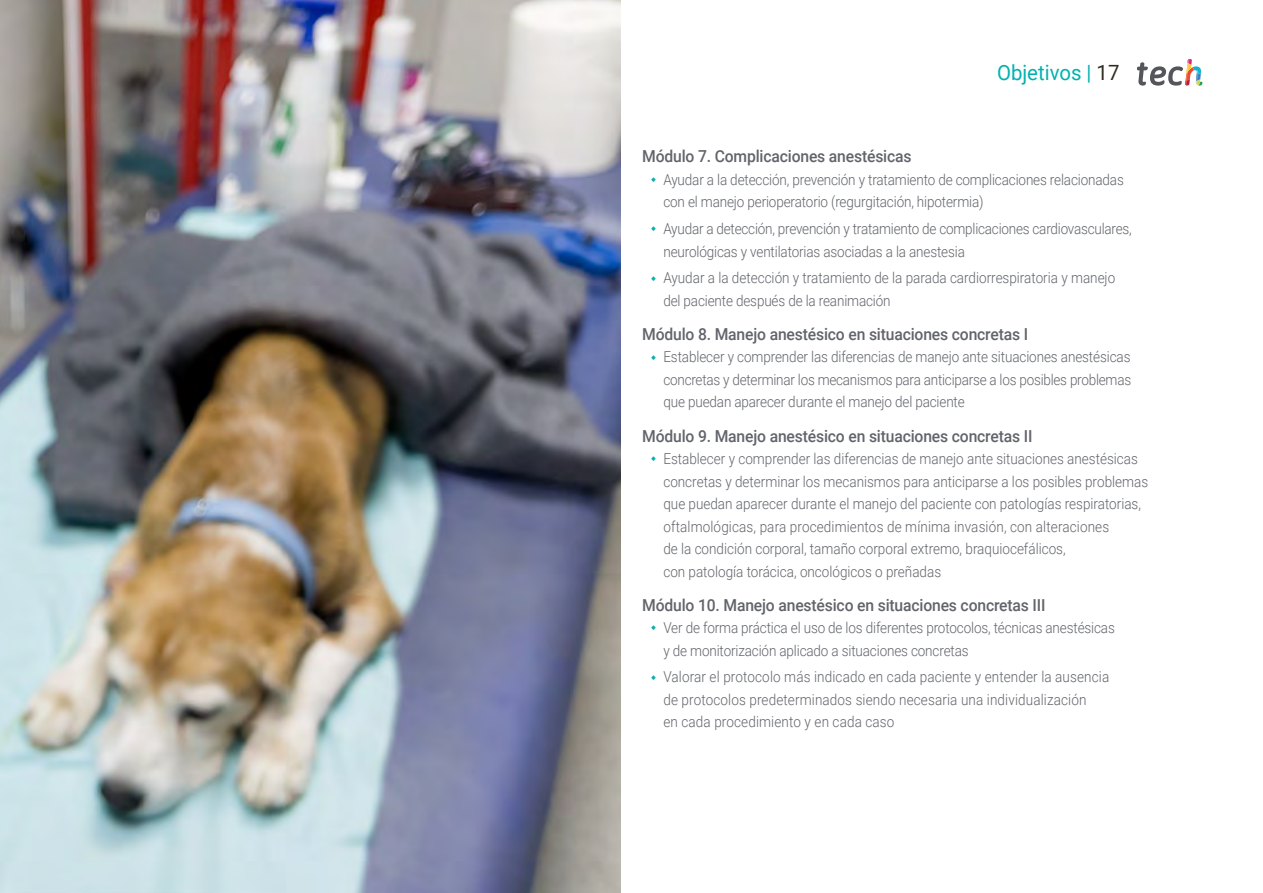
<style>
.page{position:relative;width:1263px;height:893px;background:#fff}
.page>*{position:absolute;margin:0;border:0;box-sizing:border-box;transform-origin:0 0}
.t1{font:21px "Roboto";color:#00b2af}
.t2{font:500 16.5px "Roboto";letter-spacing:-.01em;color:#61646a;scale:.95 1}
.t3{font:300 15px/22.5px "Roboto";color:#61646a;scale:.9 1}
.s1{color:#312e20}
</style>
<div class="page">
<svg style="left:1137px;top:59px;width:65px;height:27px"></svg>
<img style="left:0;top:0;width:621px;height:893px">
<h1 class="t1" style="left:997px;top:57px;width:124px">Objetivos | <span class="s1">17</span></h1>
<p class="t2" style="left:642px;top:145px;width:285px">Módulo 7. Complicaciones anestésicas</p>
<p class="t3" style="left:663px;top:168px;width:513px">Ayudar a la detección, prevención y tratamiento de complicaciones relacionadas con el manejo perioperatorio (regurgitación, hipotermia)</p>
<p class="t3" style="left:663px;top:217px;width:522px">Ayudar a detección, prevención y tratamiento de complicaciones cardiovasculares, neurológicas y ventilatorias asociadas a la anestesia</p>
<p class="t3" style="left:663px;top:266px;width:504px">Ayudar a la detección y tratamiento de la parada cardiorrespiratoria y manejo del paciente después de la reanimación</p>
<p class="t2" style="left:642px;top:323px;width:408px">Módulo 8. Manejo anestésico en situaciones concretas I</p>
<p class="t3" style="left:663px;top:345px;width:521px;text-align:justify">Establecer y comprender las diferencias de manejo ante situaciones anestésicas concretas y determinar los mecanismos para anticiparse a los posibles problemas que puedan aparecer durante el manejo del paciente</p>
<p class="t2" style="left:642px;top:424px;width:412px">Módulo 9. Manejo anestésico en situaciones concretas II</p>
<p class="t3" style="left:663px;top:447px;width:540px">Establecer y comprender las diferencias de manejo ante situaciones anestésicas concretas y determinar los mecanismos para anticiparse a los posibles problemas que puedan aparecer durante el manejo del paciente con patologías respiratorias, oftalmológicas, para procedimientos de mínima invasión, con alteraciones<br>de la condición corporal, tamaño corporal extremo, braquiocefálicos,<br>con patología torácica, oncológicos o preñadas</p>
<p class="t2" style="left:642px;top:593px;width:426px">Módulo 10. Manejo anestésico en situaciones concretas III</p>
<p class="t3" style="left:663px;top:616px;width:503px">Ver de forma práctica el uso de los diferentes protocolos, técnicas anestésicas y de monitorización aplicado a situaciones concretas</p>
<p class="t3" style="left:663px;top:665px;width:497px">Valorar el protocolo más indicado en cada paciente y entender la ausencia de protocolos predeterminados siendo necesaria una individualización<br>en cada procedimiento y en cada caso</p>
</div>
